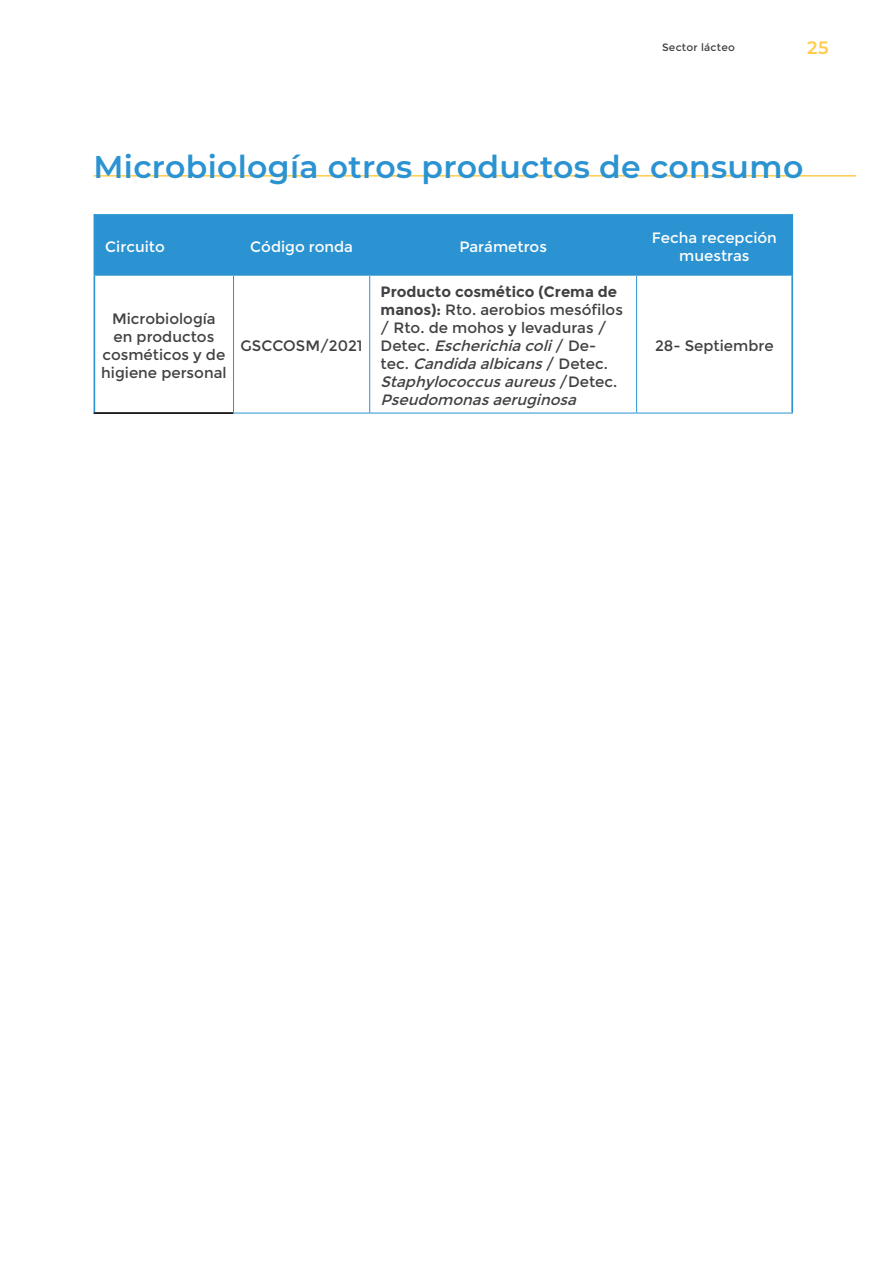
<style>
.page{position:relative;width:893px;height:1263px;background:#fff}
.page>*{position:absolute;margin:0;border:0;box-sizing:border-box;transform-origin:0 0}
.t1{font:600 31.5px "Montserrat";letter-spacing:.01em;color:#2b93d1}
.t2{font:600 18px "Montserrat";color:#ffcc4e}
.t3{font:15px/18px "Montserrat";color:#414042;text-align:center}
.t4{font:15px/18px "Montserrat";color:#fff;text-align:center}
.t5{font:10.5px "Montserrat";letter-spacing:.02em;color:#414042}
.s1{font-weight:700}
.s2{font-style:italic}
</style>
<div class="page">
<hr style="left:94px;top:175px;width:762px;height:2px;background:#ffcc4e">
<div style="left:95px;top:214px;width:696px;height:60px;background:#2b93d1"></div>
<hr style="left:94px;top:412px;width:140px;height:2px;background:#000">
<hr style="left:94px;top:274px;width:140px;height:2px;background:#2b93d1">
<hr style="left:234px;top:274px;width:136px;height:2px;background:#2b93d1">
<hr style="left:370px;top:274px;width:267px;height:2px;background:#2b93d1">
<hr style="left:637px;top:274px;width:156px;height:2px;background:#2b93d1">
<hr style="left:234px;top:413px;width:136px;height:1px;background:#2b93d1">
<hr style="left:370px;top:413px;width:267px;height:1px;background:#2b93d1">
<hr style="left:637px;top:413px;width:156px;height:1px;background:#2b93d1">
<hr style="left:94px;top:276px;width:1px;height:136px;background:#2b93d1">
<hr style="left:791px;top:276px;width:2px;height:137px;background:#2b93d1">
<hr style="left:94px;top:214px;width:1px;height:60px;background:#2b93d1">
<hr style="left:791px;top:214px;width:2px;height:60px;background:#2b93d1">
<hr style="left:233px;top:276px;width:1px;height:136px;background:#2b93d1">
<hr style="left:636px;top:276px;width:1px;height:137px;background:#2b93d1">
<hr style="left:369px;top:276px;width:1px;height:137px;background:#2b93d1">
<p class="t5" style="left:662px;top:41px;width:74px">Sector lácteo</p>
<p class="t2" style="left:807px;top:35px;width:23px">25</p>
<h1 class="t1" style="left:94px;top:145px;width:711px">Microbiología otros productos de consumo</h1>
<p class="t4" style="left:105px;top:238px;width:61px">Circuito</p>
<p class="t4" style="left:250px;top:238px;width:104px">Código ronda</p>
<p class="t4" style="left:459px;top:238px;width:89px">Parámetros</p>
<p class="t4" style="left:652px;top:229px;width:127px">Fecha recepción muestras</p>
<p class="t3" style="left:101px;top:310px;width:127px">Microbiología en productos cosméticos y de higiene personal</p>
<p class="t3" style="left:241px;top:337px;width:123px">GSCCOSM/2021</p>
<p class="t3" style="left:381px;top:283px;width:244px;text-align:left"><span class="s1">Producto cosmético (Crema de manos):</span> Rto. aerobios mesófilos / Rto. de mohos y levaduras /<br>D e t e c . <span class="s2">Escherichiacoli</span>/ D e -<br>t e c . <span class="s2">Candidaalbicans</span>/ D e t e c .<br><span class="s2">Staphylococcusaureus</span>/ D e t e c .<br><span class="s2">Pseudomonasaeruginosa</span></p>
<p class="t3" style="left:655px;top:337px;width:120px">28- Septiembre</p>
</div>
